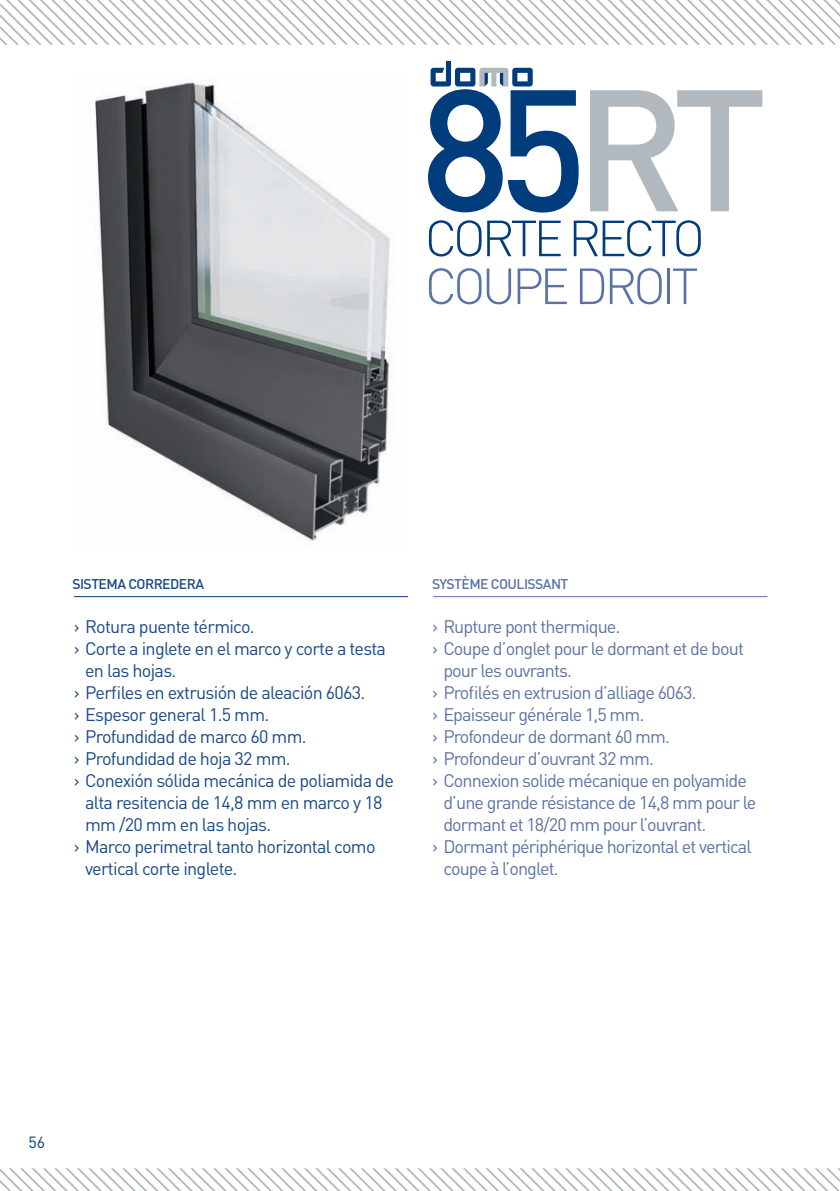
<style>
.page{position:relative;width:840px;height:1191px;background:#fff}
.page>*{position:absolute;margin:0;border:0;box-sizing:border-box;transform-origin:0 0}
.t1{font:500 170px "DIN";color:#013d7d}
.t2{font:300 50px "DIN";letter-spacing:-.08em;color:#5b72a6}
.t3{font:300 50px "DIN";letter-spacing:-.08em;color:#013d7d}
.t4{font:18px/22px "DIN";letter-spacing:-.05em;color:#5b72a6}
.t5{font:18px/22px "DIN";letter-spacing:-.04em;color:#184987}
.t6{font:16px "DIN";color:#013d7d}
.t7{font:500 14px "DIN";letter-spacing:-.04em;color:#5b72a6}
.t8{font:500 14px "DIN";letter-spacing:-.04em;color:#184987}
.s1{color:#b1b9bf}
</style>
<div class="page">
<svg style="left:0;top:0;width:839px;height:45px"></svg>
<svg style="left:0;top:1168px;width:839px;height:23px"></svg>
<hr style="left:433px;top:596px;width:334px;height:1px;background:#5b72a6">
<img style="left:94px;top:80px;width:301px;height:461px">
<svg style="left:430px;top:61px;width:102px;height:25px"></svg>
<hr style="left:74px;top:596px;width:334px;height:1px;background:#013d7d">
<p class="t1" style="left:420px;top:41px;width:349px">85<span class="s1">RT</span></p>
<p class="t3" style="left:424px;top:207px;width:281px">CORTE RECTO</p>
<p class="t2" style="left:424px;top:255px;width:275px">COUPE DROIT</p>
<p class="t8" style="left:72px;top:575px;width:133px">SISTEMA CORREDERA</p>
<p class="t5" style="left:74px;top:615px;width:179px">› Rotura puente térmico.</p>
<p class="t5" style="left:85px;top:637px;width:302px;text-indent:-11px">› Corte a inglete en el marco y corte a testa en las hojas.</p>
<p class="t5" style="left:74px;top:681px;width:290px">› Perfiles en extrusión de aleación 6063.</p>
<p class="t5" style="left:74px;top:703px;width:194px">› Espesor general 1.5 mm.</p>
<p class="t5" style="left:74px;top:725px;width:231px">› Profundidad de marco 60 mm.</p>
<p class="t5" style="left:74px;top:747px;width:215px">› Profundidad de hoja 32 mm.</p>
<p class="t5" style="left:85px;top:769px;width:310px;text-indent:-11px">› Conexión sólida mecánica de poliamida de alta resitencia de 14,8 mm en marco y 18 mm /20 mm en las hojas.</p>
<p class="t5" style="left:85px;top:835px;width:292px;text-indent:-11px">› Marco perimetral tanto horizontal como vertical corte inglete.</p>
<p class="t7" style="left:432px;top:575px;width:138px">SYSTÈME COULISSANT</p>
<p class="t4" style="left:432px;top:615px;width:187px">› Rupture pont thermique.</p>
<p class="t4" style="left:443px;top:637px;width:302px;text-indent:-11px">› Coupe d’onglet pour le dormant et de bout pour les ouvrants.</p>
<p class="t4" style="left:432px;top:681px;width:263px">› Profilés en extrusion d’alliage 6063.</p>
<p class="t4" style="left:432px;top:703px;width:210px">› Epaisseur générale 1,5 mm.</p>
<p class="t4" style="left:432px;top:725px;width:236px">› Profondeur de dormant 60 mm.</p>
<p class="t4" style="left:432px;top:747px;width:220px">› Profondeur d’ouvrant 32 mm.</p>
<p class="t4" style="left:443px;top:769px;width:314px;text-indent:-11px">› Connexion solide mécanique en polyamide d’une grande résistance de 14,8 mm pour le dormant et 18/20 mm pour l’ouvrant.</p>
<p class="t4" style="left:443px;top:835px;width:310px;text-indent:-11px">› Dormant périphérique horizontal et vertical coupe à l’onglet.</p>
<p class="t6" style="left:28px;top:1132px;width:18px">56</p>
</div>
